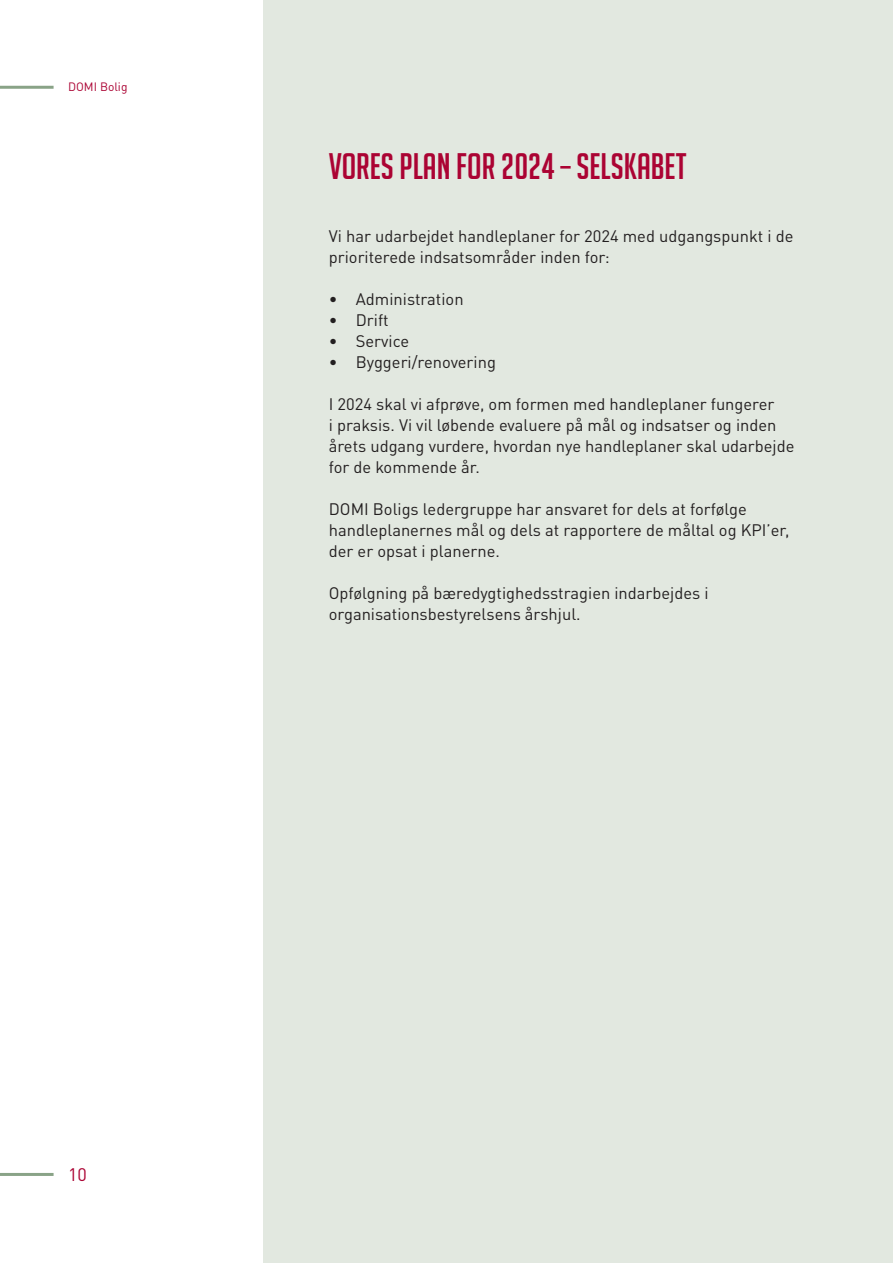
<style>
.page{position:relative;width:893px;height:1263px;background:#fff}
.page>*{position:absolute;margin:0;border:0;box-sizing:border-box;transform-origin:0 0}
.Overskrift{font:36px "Big Noodle Titling";color:#ab0333}
.t1{font:18px "DIN Pro";color:#ab0333}
.Brød{font:16.5px/21px "DIN Pro";color:#231f20}
.t2{font:12px "DIN Pro";color:#ab0333}
</style>
<div class="page">
<hr style="left:0;top:1173px;width:54px;height:3px;background:#89a387">
<hr style="left:0;top:86px;width:54px;height:3px;background:#89a387">
<div style="left:264px;top:0;width:629px;height:1263px;background:#e2e8e0"></div>
<p class="t2" style="left:68px;top:78px;width:61px">DOMI Bolig</p>
<p class="Overskrift" style="left:329px;top:147px;width:359px">VORES PLAN FOR 2024 – SELSKABET</p>
<p class="Brød" style="left:329px;top:224px;width:466px">Vi har udarbejdet handleplaner for 2024 med udgangspunkt i de prioriterede indsatsområder inden for:</p>
<p class="Brød" style="left:329px;top:287px;width:136px">• Administration</p>
<p class="Brød" style="left:329px;top:308px;width:61px">• Drift</p>
<p class="Brød" style="left:329px;top:329px;width:82px">• Service</p>
<p class="Brød" style="left:329px;top:350px;width:169px">• Byggeri/renovering</p>
<p class="Brød" style="left:329px;top:392px;width:467px">I 2024 skal vi afprøve, om formen med handleplaner fungerer<br>i praksis. Vi vil løbende evaluere på mål og indsatser og inden årets udgang vurdere, hvordan nye handleplaner skal udarbejde for de kommende år.</p>
<p class="Brød" style="left:329px;top:497px;width:462px">DOMI Boligs ledergruppe har ansvaret for dels at forfølge handleplanernes mål og dels at rapportere de måltal og KPI’er, der er opsat i planerne.</p>
<p class="Brød" style="left:329px;top:581px;width:381px">Opfølgning på bæredygtighedsstragien indarbejdes i organisationsbestyrelsens årshjul.</p>
<p class="t1" style="left:68px;top:1160px;width:20px">10</p>
</div>
